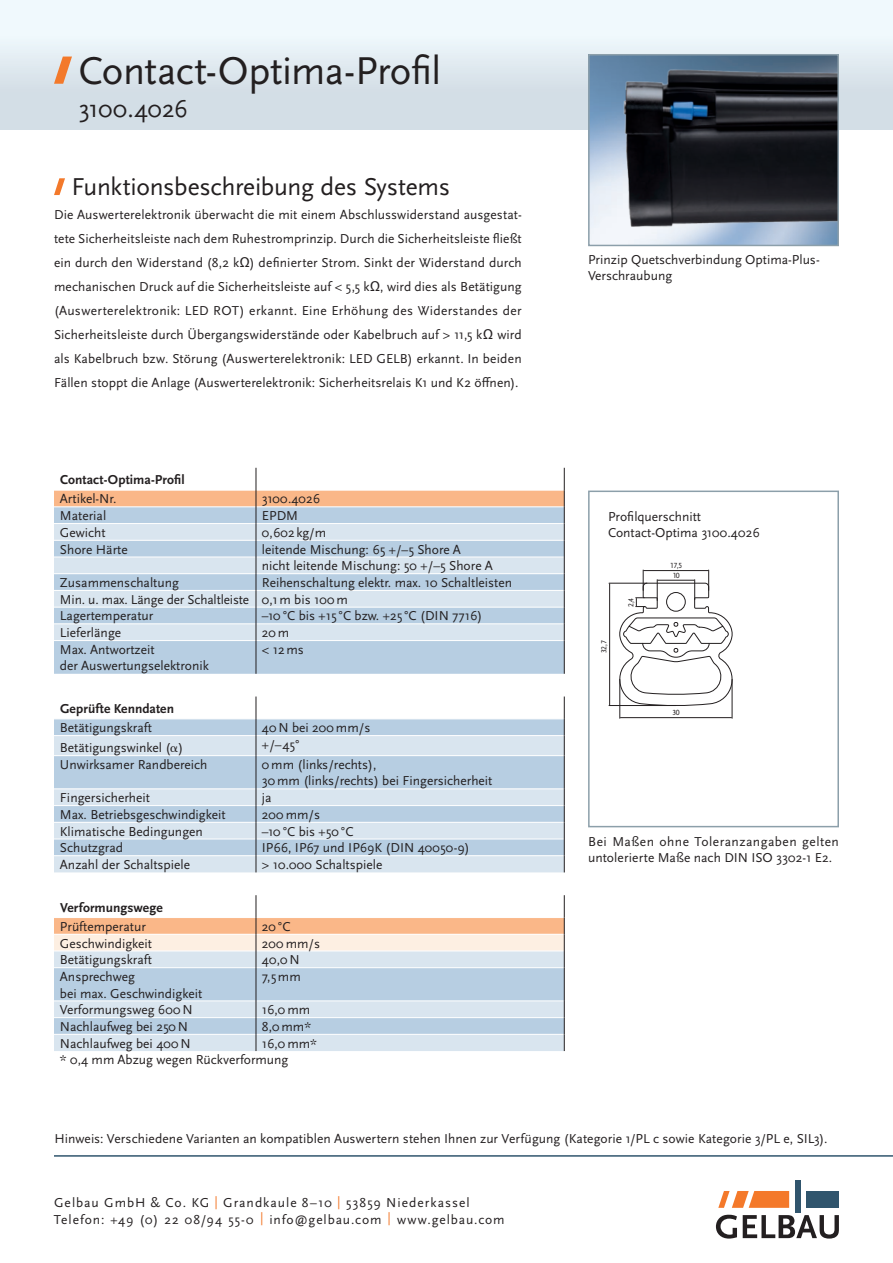
<style>
.page{position:relative;width:893px;height:1263px;background:#fff}
.page>*{position:absolute;margin:0;border:0;box-sizing:border-box;transform-origin:0 0}
.t1{font:40.5px "Scala Sans Pro";letter-spacing:-.015em;color:#231f20}
.t2{font:25.5px "Scala Sans Pro";letter-spacing:-.01em;color:#231f20}
.t3{font:13.5px/24px "Scala Sans Pro";color:#231f20}
.t4{font:13.5px/16.5px "Scala Sans Pro";letter-spacing:.07em;color:#231f20}
.t5{font:13.5px/16.5px "Scala Sans Pro";letter-spacing:.03em;color:#231f20}
.t6{font:700 13.5px "Scala Sans Pro";letter-spacing:.005em;color:#231f20}
.t7{font:7.8px/9.6px "Scala Sans LF";letter-spacing:-.05em;color:#231f20;text-align:center}
.s1{font-family:"Arial"}
.s2{color:#f3792b}
</style>
<div class="page">
<div style="left:0;top:0;width:893px;height:130px;background:linear-gradient(to bottom,#f6feff,#cdd8e1)"></div>
<svg style="left:54px;top:178px;width:11px;height:17px"></svg>
<div style="left:54px;top:641px;width:510px;height:33px;background:#b7cee2"></div>
<hr style="left:256px;top:640px;width:1px;height:34px;background:#231f20">
<svg style="left:54px;top:468px;width:511px;height:172px"></svg>
<hr style="left:564px;top:640px;width:1px;height:34px;background:#231f20">
<svg style="left:54px;top:57px;width:18px;height:27px"></svg>
<img style="left:589px;top:57px;width:250px;height:190px">
<div style="left:588px;top:54px;width:251px;height:192px;border:2px solid #8c9faa"></div>
<div style="left:54px;top:719px;width:510px;height:16px;background:#b7cee2"></div>
<svg style="left:54px;top:736px;width:510px;height:136px;background:#c8d9e8"></svg>
<hr style="left:54px;top:755px;width:202px;height:1px;background:#fff">
<hr style="left:256px;top:755px;width:308px;height:1px;background:#fff">
<hr style="left:54px;top:788px;width:202px;height:1px;background:#fff">
<hr style="left:256px;top:788px;width:308px;height:1px;background:#fff">
<hr style="left:54px;top:805px;width:202px;height:1px;background:#fff">
<hr style="left:54px;top:822px;width:202px;height:1px;background:#fff">
<hr style="left:54px;top:838px;width:202px;height:1px;background:#fff">
<hr style="left:256px;top:805px;width:308px;height:1px;background:#fff">
<hr style="left:256px;top:822px;width:308px;height:1px;background:#fff">
<hr style="left:256px;top:838px;width:308px;height:1px;background:#fff">
<hr style="left:54px;top:855px;width:202px;height:1px;background:#fff">
<hr style="left:256px;top:855px;width:308px;height:1px;background:#fff">
<svg style="left:256px;top:696px;width:1px;height:60px"></svg>
<svg style="left:564px;top:696px;width:1px;height:60px"></svg>
<hr style="left:256px;top:756px;width:1px;height:33px;background:#231f20">
<hr style="left:564px;top:756px;width:1px;height:33px;background:#231f20">
<svg style="left:256px;top:789px;width:1px;height:83px"></svg>
<svg style="left:564px;top:789px;width:1px;height:83px"></svg>
<svg style="left:54px;top:895px;width:511px;height:156px"></svg>
<hr style="left:619px;top:679px;width:1px;height:39px;background:#231f20">
<hr style="left:732px;top:679px;width:1px;height:39px;background:#231f20">
<hr style="left:620px;top:717px;width:111px;height:1px;background:#231f20">
<svg style="left:609px;top:570px;width:124px;height:136px"></svg>
<div style="left:588px;top:491px;width:251px;height:336px;border:2px solid #8c9faa"></div>
<hr style="left:54px;top:1155px;width:839px;height:2px;background:#30556d">
<svg style="left:716px;top:1215px;width:21px;height:23px"></svg>
<svg style="left:743px;top:1215px;width:96px;height:23px"></svg>
<div style="left:806px;top:1191px;width:33px;height:17px;background:#30556d"></div>
<div style="left:795px;top:1180px;width:5px;height:32px;background:#30556d"></div>
<svg style="left:718px;top:1191px;width:71px;height:17px"></svg>
<svg style="left:171px;top:746px;width:7px;height:6px"></svg>
<h1 class="t1" style="left:78px;top:47px;width:364px">Contact-Optima-Profil</h1>
<h2 class="t2" style="left:78px;top:94px;width:111px">3100.4026</h2>
<h2 class="t2" style="left:71px;top:172px;width:380px">Funktionsbeschreibung des Systems</h2>
<p class="t3" style="left:54px;top:203px;width:469px;text-align:justify">Die Auswerterelektronik überwacht die mit einem Abschlusswiderstand ausgestat&shy;tete Sicherheitsleiste nach dem Ruhestromprinzip. Durch die Sicherheitsleiste fließt ein durch den Widerstand (8,2 k<span class="s1">Ω</span>) definierter Strom. Sinkt der Widerstand durch mechanischen Druck auf die Sicherheitsleiste auf &lt; 5,5 k<span class="s1">Ω</span>, wird dies als Betätigung (Auswerterelektronik: LED ROT) erkannt. Eine Erhöhung des Widerstandes der Sicherheitsleiste durch Übergangswiderstände oder Kabelbruch auf &gt; 11,5 k<span class="s1">Ω</span> wird als Kabelbruch bzw. Störung (Auswerterelektronik: LED GELB) erkannt. In beiden Fällen stoppt die Anlage (Auswerterelektronik: Sicherheitsrelais K1 und K2 öffnen).</p>
<p class="t6" style="left:60px;top:472px;width:126px">Contact-Optima-Profil</p>
<p class="t3" style="left:60px;top:487px;width:58px">Artikel-Nr.</p>
<p class="t3" style="left:262px;top:487px;width:60px">3100.4026</p>
<p class="t3" style="left:60px;top:504px;width:48px">Material</p>
<p class="t3" style="left:262px;top:504px;width:38px">EPDM</p>
<p class="t3" style="left:60px;top:520px;width:47px">Gewicht</p>
<p class="t3" style="left:262px;top:520px;width:66px">0,602 kg/m</p>
<p class="t3" style="left:60px;top:537px;width:69px">Shore Härte</p>
<p class="t3" style="left:262px;top:541px;width:232px;line-height:16.6px">leitende Mischung: 65 +/–5 Shore A<br>nicht leitende Mischung: 50 +/–5 Shore A</p>
<p class="t3" style="left:60px;top:571px;width:120px">Zusammenschaltung</p>
<p class="t3" style="left:60px;top:574px;width:454px;line-height:16.6px;text-indent:202px">Reihenschaltung elektr. max. 10 Schaltleisten<br>Min. u. max. Länge der Schaltleiste 0,1m bis 100m<br>Lagertemperatur</p>
<p class="t3" style="left:262px;top:604px;width:222px">–10°C bis +15 °C bzw. +25 °C (DIN 7716)</p>
<p class="t3" style="left:60px;top:621px;width:63px">Lieferlänge</p>
<p class="t3" style="left:262px;top:621px;width:29px">20m</p>
<p class="t3" style="left:60px;top:641px;width:150px;line-height:16.5px">Max. Antwortzeit<br>der Auswertungselektronik</p>
<p class="t3" style="left:262px;top:637px;width:43px">&lt; 12ms</p>
<p class="t6" style="left:60px;top:701px;width:116px">Geprüfte Kenndaten</p>
<p class="t3" style="left:60px;top:716px;width:94px">Betätigungskraft</p>
<p class="t3" style="left:262px;top:716px;width:110px">40N bei 200mm/s</p>
<p class="t3" style="left:60px;top:736px;width:125px">Betätigungswinkel ( )</p>
<p class="t3" style="left:262px;top:732px;width:39px">+/–45°</p>
<p class="t3" style="left:60px;top:753px;width:149px">Unwirksamer Randbereich</p>
<p class="t3" style="left:262px;top:756px;width:232px;line-height:16.5px">0mm (links/rechts),<br>30mm (links/rechts) bei Fingersicherheit</p>
<p class="t3" style="left:60px;top:786px;width:92px">Fingersicherheit</p>
<p class="t3" style="left:262px;top:786px;width:11px">ja</p>
<p class="t3" style="left:60px;top:802px;width:167px">Max. Betriebsgeschwindigkeit</p>
<p class="t3" style="left:262px;top:802px;width:60px">200mm/s</p>
<p class="t3" style="left:60px;top:819px;width:144px">Klimatische Bedingungen</p>
<p class="t3" style="left:262px;top:819px;width:93px">–10°C bis +50°C</p>
<p class="t3" style="left:60px;top:836px;width:65px">Schutzgrad</p>
<p class="t3" style="left:262px;top:836px;width:209px">IP66, IP67 und IP69K (DIN 40050-9)</p>
<p class="t3" style="left:60px;top:853px;width:132px">Anzahl der Schaltspiele</p>
<p class="t3" style="left:262px;top:853px;width:122px">&gt; 10.000 Schaltspiele</p>
<p class="t6" style="left:60px;top:899px;width:104px">Verformungswege</p>
<p class="t3" style="left:60px;top:914px;width:87px">Prüftemperatur</p>
<p class="t3" style="left:262px;top:914px;width:30px">20°C</p>
<p class="t3" style="left:60px;top:931px;width:94px">Geschwindigkeit</p>
<p class="t3" style="left:262px;top:931px;width:60px">200mm/s</p>
<p class="t3" style="left:60px;top:948px;width:94px">Betätigungskraft</p>
<p class="t3" style="left:262px;top:948px;width:39px">40,0N</p>
<p class="t3" style="left:60px;top:968px;width:144px;line-height:16.5px">Ansprechweg<br>bei max. Geschwindigkeit</p>
<p class="t3" style="left:262px;top:965px;width:40px">7,5mm</p>
<p class="t3" style="left:60px;top:998px;width:134px">Verformungsweg 600N</p>
<p class="t3" style="left:262px;top:998px;width:50px">16,0mm</p>
<p class="t3" style="left:60px;top:1014px;width:130px">Nachlaufweg bei 250N</p>
<p class="t3" style="left:262px;top:1014px;width:51px">8,0mm*</p>
<p class="t3" style="left:60px;top:1031px;width:132px">Nachlaufweg bei 400N</p>
<p class="t3" style="left:60px;top:1035px;width:258px;line-height:16.6px;text-indent:202px">16,0mm* * 0,4 mm Abzug wegen Rückverformung</p>
<p class="t3" style="left:588px;top:251px;width:233px;line-height:16.5px">Prinzip Quetschverbindung Optima-Plus-<br>Verschraubung</p>
<p class="t3" style="left:608px;top:508px;width:153px;line-height:16.5px">Profilquerschnitt<br>Contact-Optima 3100.4026</p>
<p class="t7" style="left:670px;top:561px;width:14px">17,5<br>10</p>
<p class="t7" style="left:626px;top:607px;width:10px;rotate:-90deg">2,4</p>
<p class="t7" style="left:599px;top:653px;width:14px;rotate:-90deg">32,7</p>
<p class="t7" style="left:672px;top:707px;width:9px">30</p>
<p class="t5" style="left:588px;top:833px;width:252px">Bei Maßen ohne Toleranzangaben gelten untolerierte Maße nach DIN ISO 3302-1 E2.</p>
<p class="t3" style="left:54px;top:1126px;width:775px">Hinweis: Verschiedene Varianten an kompatiblen Auswertern stehen Ihnen zur Verfügung (Kategorie 1/PL c sowie Kategorie 3/PL e, SIL3).</p>
<p class="t4" style="left:54px;top:1194px;width:452px">Gelbau GmbH &amp; Co. KG <span class="s2">|</span> Grandkaule 8–10 <span class="s2">|</span> 53859 Niederkassel<br>Telefon: +49 (0) 22 08/94 55-0 <span class="s2">|</span> info@gelbau.com <span class="s2">|</span> www.gelbau.com</p>
</div>
